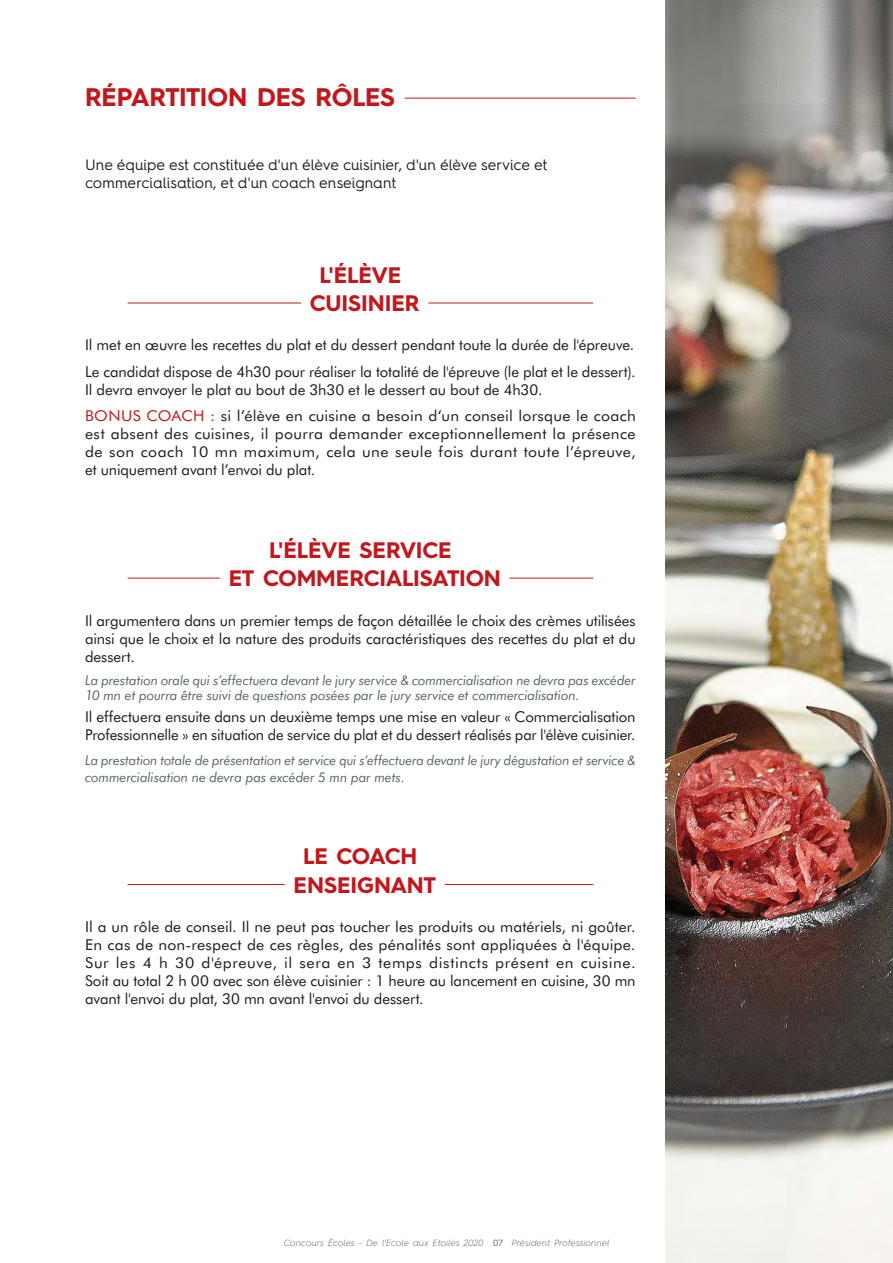
<style>
.page{position:relative;width:893px;height:1263px;background:#fff}
.page>*{position:absolute;margin:0;border:0;box-sizing:border-box;transform-origin:0 0}
.t1{font:700 25.5px "Hurme Geometric Sans 4";letter-spacing:-.015em;color:#c1171d}
.t2{font:700 22.5px/28.5px "Hurme Geometric Sans 4";letter-spacing:-.01em;color:#c1171d;text-align:center}
.t3{font:15px/18px "Futura BT";letter-spacing:-.005em;color:#1d1d1b}
.t4{font:15px/18px "Futura BT";letter-spacing:-.005em;color:#1d1d1b;text-align:justify;scale:1.05 1}
.t5{font:15px/18px "Hurme Geometric Sans 4";letter-spacing:-.005em;color:#1d1d1b}
.t6{font:italic 13.5px/15px "Futura BT";letter-spacing:-.01em;color:#58666d}
.t7{font:italic 300 9px "Hurme Geometric Sans 4";letter-spacing:.025em;color:#58666d}
.s1{color:#c1171d}
.s2{font-weight:400;font-style:normal}
</style>
<div class="page">
<hr style="left:405px;top:98px;width:231px;height:1px;background:#c1171d">
<img style="left:665px;top:0;width:228px;height:1263px">
<hr style="left:128px;top:303px;width:465px;height:1px;background:#c1171d">
<div style="left:301px;top:286px;width:127px;height:38px;background:#fff"></div>
<hr style="left:128px;top:884px;width:465px;height:1px;background:#c1171d">
<div style="left:285px;top:868px;width:160px;height:37px;background:#fff"></div>
<hr style="left:128px;top:578px;width:465px;height:1px;background:#c1171d">
<div style="left:220px;top:561px;width:290px;height:38px;background:#fff"></div>
<h1 class="t1" style="left:85px;top:79px;width:311px">RÉPARTITION DES RÔLES</h1>
<p class="t5" style="left:85px;top:155px;width:464px">Une équipe est constituée d'un élève cuisinier, d'un élève service et commercialisation, et d'un coach enseignant</p>
<h2 class="t2" style="left:310px;top:260px;width:111px">L'ÉLÈVE<br>CUISINIER</h2>
<p class="t3" style="left:85px;top:332px;width:552px;line-height:26.5px">Il met en œuvre les recettes du plat et du dessert pendant toute la durée de l'épreuve.<br>Le candidat dispose de 4h30 pour réaliser la totalité de l'épreuve (le plat et le dessert).</p>
<p class="t3" style="left:85px;top:376px;width:552px;line-height:26.5px">Il devra envoyer le plat au bout de 3h30 et le dessert au bout de 4h30.<br><span class="s1">BONUS COACH :</span> si l’élève en cuisine a besoin d‘un conseil lorsque le coach</p>
<p class="t4" style="left:85px;top:425px;width:526px">est absent des cuisines, il pourra demander exceptionnellement la présence de son coach 10 mn maximum, cela une seule fois durant toute l’épreuve, et uniquement avant l’envoi du plat.</p>
<h2 class="t2" style="left:229px;top:535px;width:274px">L'ÉLÈVE SERVICE<br>ET COMMERCIALISATION</h2>
<p class="t3" style="left:85px;top:611px;width:552px;text-align:justify">Il argumentera dans un premier temps de façon détaillée le choix des crèmes utilisées ainsi que le choix et la nature des produits caractéristiques des recettes du plat et du dessert.</p>
<p class="t6" style="left:85px;top:673px;width:552px">La prestation orale qui s’effectuera devant le jury service &amp; commercialisation ne devra pas excéder<br>10 mn et pourra être suivi de questions posées par le jury service et commercialisation.</p>
<p class="t3" style="left:85px;top:708px;width:552px">Il effectuera ensuite dans un deuxième temps une mise en valeur « Commercialisation<br>Professionnelle » en situation de service du plat et du dessert réalisés par l'élève cuisinier.</p>
<p class="t6" style="left:85px;top:752px;width:552px;line-height:16.5px">La prestation totale de présentation et service qui s’effectuera devant le jury dégustation et service &amp; commercialisation ne devra pas excéder 5 mn par mets.</p>
<h2 class="t2" style="left:294px;top:842px;width:144px">LE COACH<br>ENSEIGNANT</h2>
<p class="t3" style="left:85px;top:917px;width:552px;text-align:justify">Il a un rôle de conseil. Il ne peut pas toucher les produits ou matériels, ni goûter.<br>En cas de non-respect de ces règles, des pénalités sont appliquées à l'équipe.<br>Sur les 4 h 30 d'épreuve, il sera en 3 temps distincts présent en cuisine.<br>Soit au total 2 h 00 avec son élève cuisinier : 1 heure au lancement en cuisine, 30 mn avant l'envoi du plat, 30 mn avant l'envoi du dessert.</p>
<p class="t7" style="left:284px;top:1237px;width:327px">Concours Écoles - De l'Ecole aux Etoiles 2020 <span class="s2">07</span> Président Professionnel</p>
</div>
